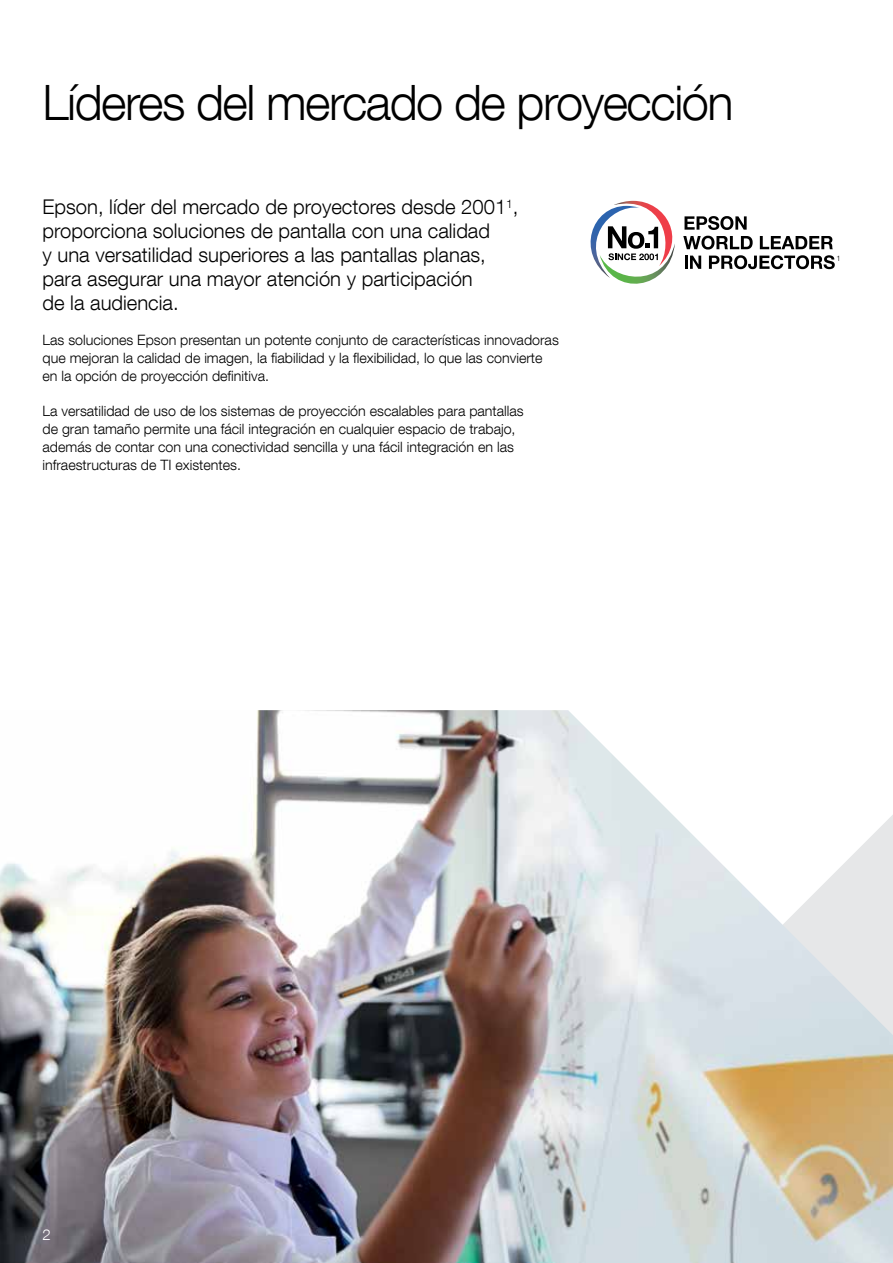
<style>
.page{position:relative;width:893px;height:1263px;background:#fff}
.page>*{position:absolute;margin:0;border:0;box-sizing:border-box;transform-origin:0 0}
.t1{font:300 48.75px "Helvetica Neue LT Com";letter-spacing:-.03em;color:#000}
.t2{font:300 20.25px/24px "Helvetica Neue LT Com";color:#000}
.t3{font:300 15px "Helvetica Neue LT Com";color:#fff}
.t4{font:300 14.25px/18px "Helvetica Neue LT Com";color:#000}
.t5{font:300 7.5px "Helvetica Neue LT Com";color:#000}
</style>
<div class="page">
<img style="left:0;top:710px;width:893px;height:553px">
<svg style="left:590px;top:200px;width:245px;height:84px"></svg>
<h1 class="t1" style="left:43px;top:73px;width:693px">Líderes del mercado de proyección</h1>
<h2 class="t2" style="left:43px;top:195px;width:477px">Epson, líder del mercado de proyectores desde 2001<sup>1</sup>, proporciona soluciones de pantalla con una calidad<br>y una versatilidad superiores a las pantallas planas, para asegurar una mayor atención y participación<br>de la audiencia.</h2>
<p class="t4" style="left:43px;top:331px;width:518px">Las soluciones Epson presentan un potente conjunto de características innovadoras que mejoran la calidad de imagen, la fiabilidad y la flexibilidad, lo que las convierte en la opción de proyección definitiva.</p>
<p class="t4" style="left:43px;top:402px;width:483px">La versatilidad de uso de los sistemas de proyección escalables para pantallas de gran tamaño permite una fácil integración en cualquier espacio de trabajo, además de contar con una conectividad sencilla y una fácil integración en las infraestructuras de TI existentes.</p>
<p class="t5" style="left:836px;top:253px;width:6px">1</p>
<p class="t3" style="left:43px;top:1225px;width:10px">2</p>
</div>
